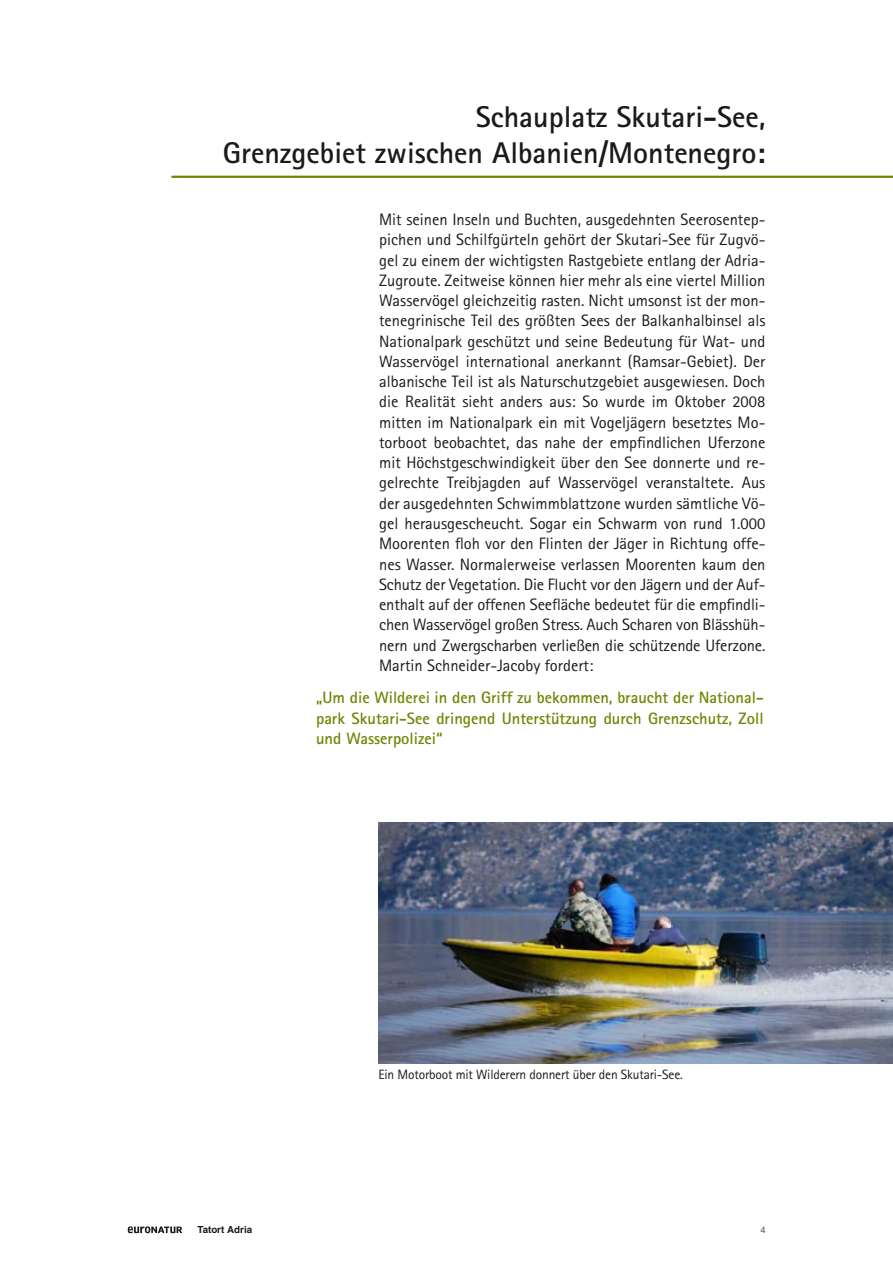
<style>
.page{position:relative;width:893px;height:1263px;background:#fff}
.page>*{position:absolute;margin:0;border:0;box-sizing:border-box;transform-origin:0 0}
.t1{font:700 30px/36px "Rotis Sans Serif";color:#1a1a18;text-align:right}
.t2{font:16.5px/20.2px "Rotis Sans Serif";color:#1a1a18;text-align:justify}
.t3{font:700 16.5px/20.2px "Rotis Sans Serif";color:#718505;text-align:justify}
.t4{font:13.5px "Rotis Sans Serif";letter-spacing:-.015em;color:#1a1a18}
.t5{font:700 9.75px "Helvetica";color:#1a1a18}
.t6{font:300 9px "Helvetica";color:#1a1a18}
</style>
<div class="page">
<svg style="left:128px;top:1226px;width:54px;height:7px"></svg>
<hr style="left:171px;top:176px;width:722px;height:2px;background:#718505">
<img style="left:378px;top:822px;width:515px;height:241px">
<h1 class="t1" style="left:223px;top:98px;width:544px">Schauplatz Skutari-See,<br>Grenzgebiet zwischen Albanien/Montenegro:</h1>
<p class="t2" style="left:379px;top:209px;width:388px">Mit seinen Inseln und Buchten, ausgedehnten Seerosentep&shy;pichen und Schilfgürteln gehört der Skutari-See für Zugvö&shy;gel zu einem der wichtigsten Rastgebiete entlang der Adria-Zugroute. Zeitweise können hier mehr als eine viertel Million Wasservögel gleichzeitig rasten. Nicht umsonst ist der mon&shy;tenegrinische Teil des größten Sees der Balkanhalbinsel als Nationalpark geschützt und seine Bedeutung für Wat- und Wasservögel international anerkannt (Ramsar-Gebiet). Der albanische Teil ist als Naturschutzgebiet ausgewiesen. Doch die Realität sieht anders aus: So wurde im Oktober 2008 mitten im Nationalpark ein mit Vogeljägern besetztes Mo&shy;torboot beobachtet, das nahe der empfindlichen Uferzone mit Höchstgeschwindigkeit über den See donnerte und re&shy;gelrechte Treibjagden auf Wasservögel veranstaltete. Aus der ausgedehnten Schwimmblattzone wurden sämtliche Vö&shy;gel herausgescheucht. Sogar ein Schwarm von rund 1.000<br>Moorenten floh vor den Flinten der Jäger in Richtung offe&shy;nes Wasser. Normalerweise verlassen Moorenten kaum den Schutz der Vegetation. Die Flucht vor den Jägern und der Auf&shy;enthalt auf der offenen Seefläche bedeutet für die empfindli&shy;chen Wasservögel großen Stress. Auch Scharen von Blässhüh&shy;nern und Zwergscharben verließen die schützende Uferzone.<br>Martin Schneider-Jacoby fordert:</p>
<p class="t3" style="left:316px;top:687px;width:449px">„Um die Wilderei in den Griff zu bekommen, braucht der National&shy;park Skutari-See dringend Unterstützung durch Grenzschutz, Zoll und Wasserpolizei“</p>
<p class="t5" style="left:197px;top:1224px;width:56px">Tatort Adria</p>
<p class="t4" style="left:378px;top:1066px;width:306px">Ein Motorboot mit Wilderern donnert über den Skutari-See.</p>
<p class="t6" style="left:760px;top:1224px;width:7px">4</p>
</div>
